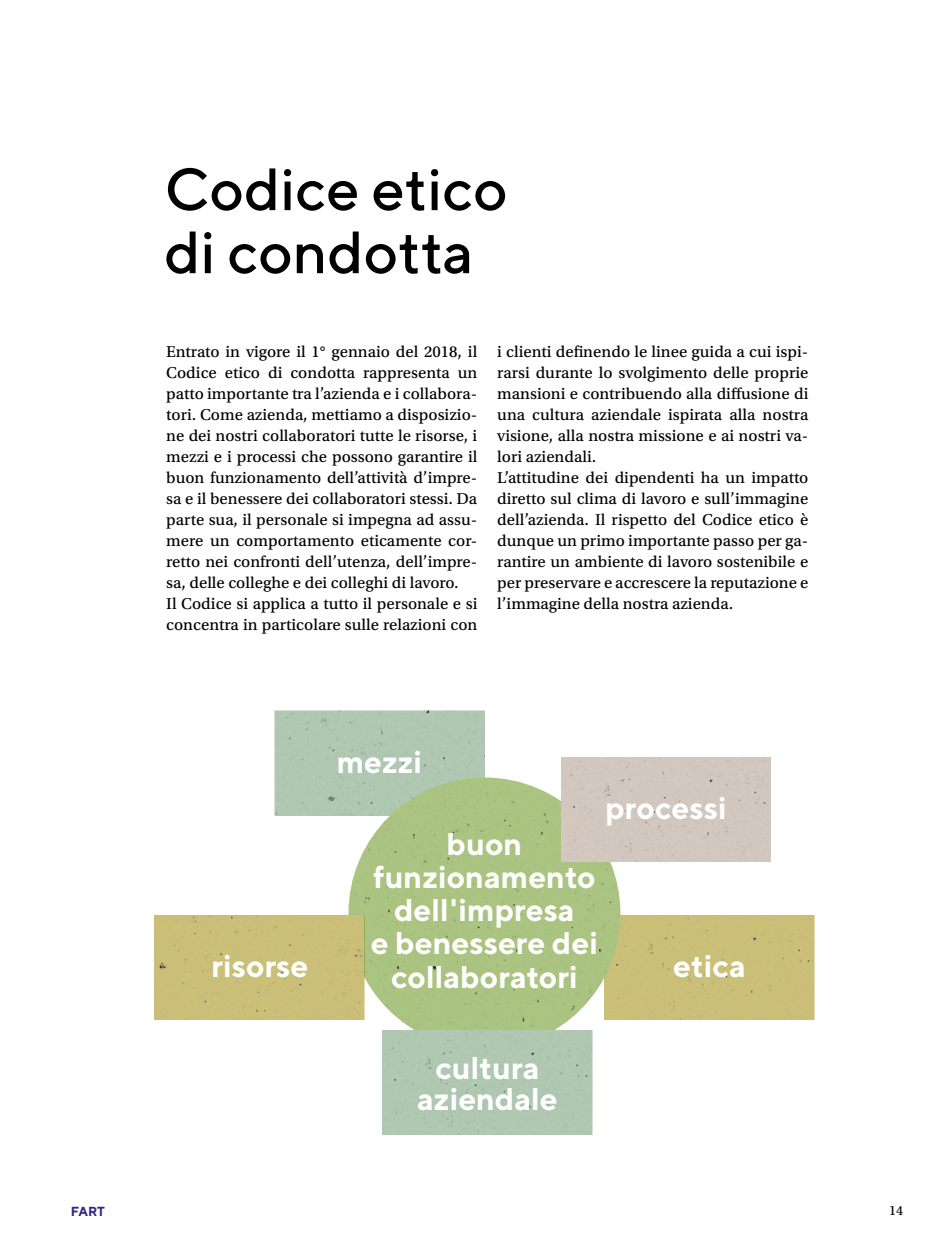
<style>
.page{position:relative;width:943px;height:1241px;background:#fff}
.page>*{position:absolute;margin:0;border:0;box-sizing:border-box;transform-origin:0 0}
.t1{font:500 59.5px/63px "TT Norms";color:#000}
.t2{font:700 31.5px/33.2px "TT Norms";color:#fff;text-align:center}
.t3{font:16.62px/21px "Utopia Std Capt";color:#000}
.t4{font:14px "Utopia Std Capt";color:#000}
.t5{font:700 13.12px "TT Norms";color:#312783}
</style>
<div class="page">
<div style="left:620px;top:915px;width:194px;height:104px;background:#cbbf78"></div>
<div style="left:274px;top:710px;width:210px;height:105px;background:#b0c8b2"></div>
<img style="left:348px;top:777px;width:272px;height:272px">
<div style="left:561px;top:757px;width:210px;height:104px;background:#d2c8bf"></div>
<div style="left:154px;top:915px;width:210px;height:104px;background:#cbbf78"></div>
<div style="left:382px;top:1030px;width:210px;height:104px;background:#b0c8b2"></div>
<h1 class="t1" style="left:164px;top:156px;width:345px">Codice etico di condotta</h1>
<p class="t3" style="left:166px;top:341px;width:313px">Entrato in vigore il 1° gennaio del 2018, il Codice etico di condotta rappresenta un patto importante tra l’azienda e i collabora&shy;tori. Come azienda, mettiamo a disposizio&shy;ne dei nostri collaboratori tutte le risorse, i mezzi e i processi che possono garantire il buon funzionamento dell’attività d’impre&shy;sa e il benessere dei collaboratori stessi. Da parte sua, il personale si impegna ad assu&shy;mere un comportamento eticamente cor&shy;retto nei confronti dell’utenza, dell’impre&shy;sa, delle colleghe e dei colleghi di lavoro.<br>Il Codice si applica a tutto il personale e si concentra in particolare sulle relazioni con</p>
<p class="t3" style="left:497px;top:341px;width:313px">i clienti definendo le linee guida a cui ispi&shy;rarsi durante lo svolgimento delle proprie mansioni e contribuendo alla diffusione di una cultura aziendale ispirata alla nostra visione, alla nostra missione e ai nostri va&shy;lori aziendali.<br>L’attitudine dei dipendenti ha un impatto diretto sul clima di lavoro e sull’immagine dell’azienda. Il rispetto del Codice etico è dunque un primo importante passo per ga&shy;rantire un ambiente di lavoro sostenibile e per preservare e accrescere la reputazione e l’immagine della nostra azienda.</p>
<h2 class="t2" style="left:211px;top:948px;width:98px">risorse</h2>
<h2 class="t2" style="left:371px;top:826px;width:228px">buon funzionamento dell'impresa<br>e benessere dei collaboratori</h2>
<h2 class="t2" style="left:605px;top:790px;width:123px">processi</h2>
<h2 class="t2" style="left:673px;top:948px;width:74px">etica</h2>
<h2 class="t2" style="left:417px;top:1050px;width:142px;line-height:31.5px">cultura aziendale</h2>
<p class="t5" style="left:71px;top:1202px;width:36px">FART</p>
<p class="t4" style="left:889px;top:1202px;width:16px">14</p>
</div>
